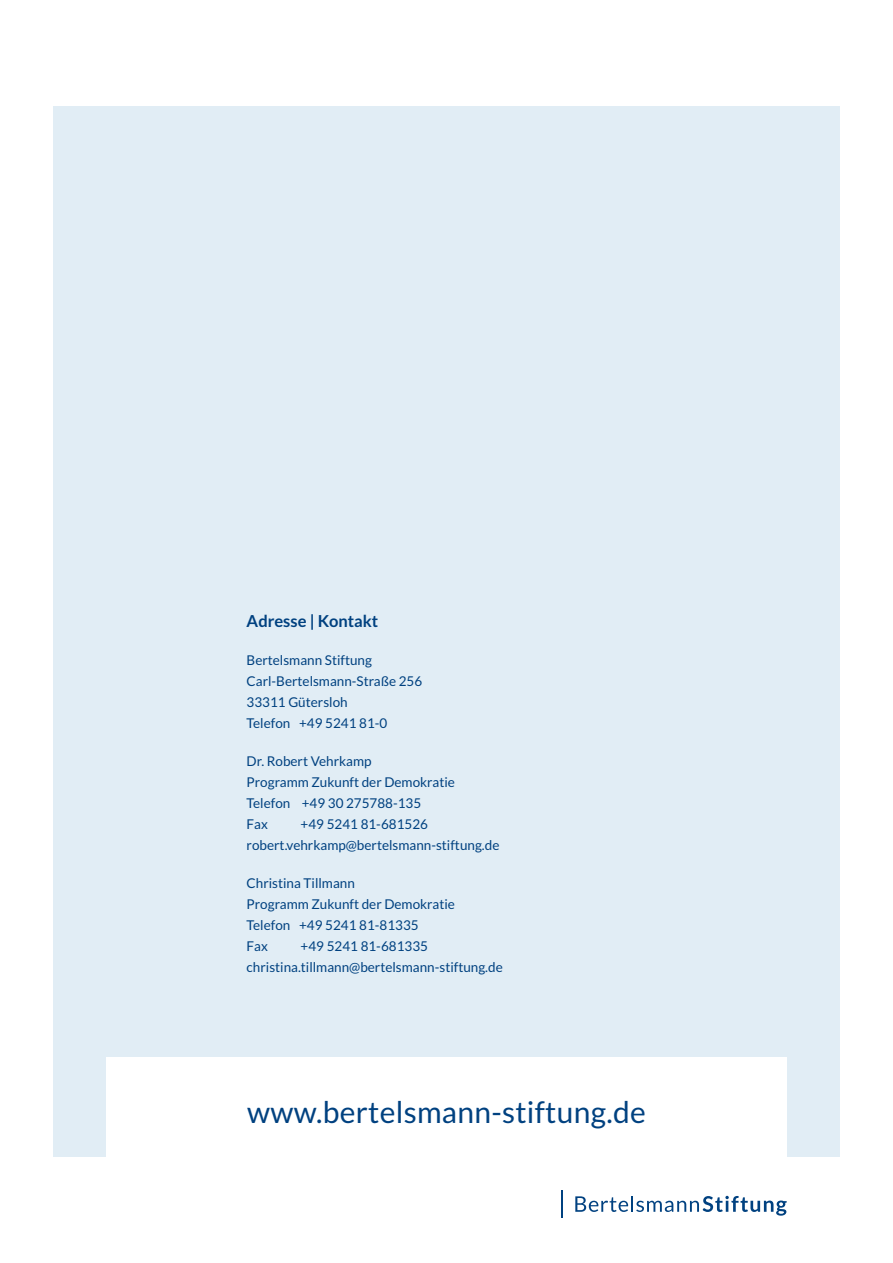
<style>
.page{position:relative;width:893px;height:1263px;background:#fff}
.page>*{position:absolute;margin:0;border:0;box-sizing:border-box;transform-origin:0 0}
.t1{font:30px "Lato";letter-spacing:.01em;color:#004180}
.t2{font:700 16.5px "Lato";color:#004180}
.t3{font:13.5px/21px "Lato";color:#004180}
</style>
<div class="page">
<div style="left:53px;top:106px;width:787px;height:1051px;background:#e1edf5"></div>
<div style="left:106px;top:1057px;width:681px;height:206px;background:#fff"></div>
<svg style="left:575px;top:1196px;width:212px;height:20px"></svg>
<hr style="left:561px;top:1190px;width:2px;height:27px;background:#004180">
<p class="t2" style="left:247px;top:611px;width:133px">Adresse | Kontakt</p>
<p class="t3" style="left:247px;top:649px;width:177px">Bertelsmann Stiftung<br>Carl-Bertelsmann-Straße 256<br>33311 Gütersloh<br>Telefon +49 5241 81-0</p>
<p class="t3" style="left:247px;top:750px;width:210px">Dr. Robert Vehrkamp<br>Programm Zukunft der Demokratie<br>Telefon +49 30 275788-135<br>Fax</p>
<p class="t3" style="left:247px;top:813px;width:254px;text-indent:54px">+49 5241 81-681526 robert.vehrkamp@bertelsmann-stiftung.de</p>
<p class="t3" style="left:247px;top:872px;width:210px">Christina Tillmann<br>Programm Zukunft der Demokratie<br>Telefon +49 5241 81-81335<br>Fax</p>
<p class="t3" style="left:247px;top:936px;width:258px;text-indent:54px">+49 5241 81-681335 christina.tillmann@bertelsmann-stiftung.de</p>
<h1 class="t1" style="left:247px;top:1095px;width:400px">www.bertelsmann-stiftung.de</h1>
</div>
